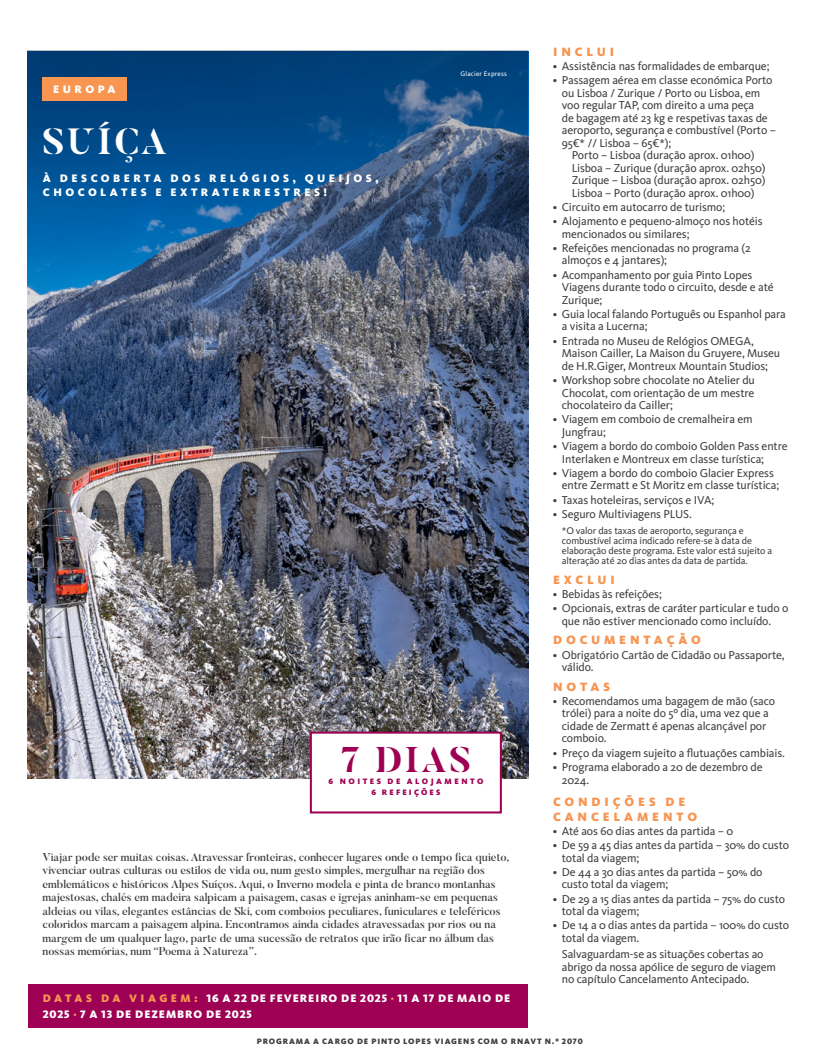
<style>
.page{position:relative;width:833px;height:1063px;background:#fff}
.page>*{position:absolute;margin:0;border:0;box-sizing:border-box;transform-origin:0 0}
.Titulo_branco{font:700 36.25px "Butler Stencil";letter-spacing:.075em;color:#fff}
.Selo_Dias{font:700 35.5px "Butler Stencil";color:#9e0153}
.Bullets_Titulo{font:900 12.5px/15px "Kievit OT";letter-spacing:.31em;color:#f79551}
.t1{font:11.88px/12.5px "Kievit OT";letter-spacing:-.01em;color:#3e3e3f}
.Texto_Intro{font:500 11.25px/13.5px "Butler";color:#3e3e3f}
.Datas_Titulo{font:900 11.25px/16.2px "Kievit OT";letter-spacing:.085em;color:#fff}
.INFO_EXTRA{font:900 11.25px/13.8px "Kievit OT";letter-spacing:.31em;color:#fff}
.Localizacao{font:900 11.25px "Kievit OT";letter-spacing:.305em;color:#fff}
.t2{font:10px/10px "Kievit OT";letter-spacing:-.01em;color:#3e3e3f}
.t3{font:900 8.12px "Kievit OT";letter-spacing:.11em;color:#3e3e3f}
.Selo_alojamneto_refeicoes{font:900 8.12px/11.2px "Kievit OT";letter-spacing:.31em;color:#9e0153;text-align:center}
.Legenda{font:6.88px "Kievit OT";letter-spacing:.025em;color:#fff}
.s1{color:#f79551}
</style>
<div class="page">
<img style="left:28px;top:51px;width:500px;height:728px">
<div style="left:43px;top:78px;width:84px;height:23px;background:#f79551"></div>
<div style="left:29px;top:984px;width:499px;height:44px;background:#9e0153"></div>
<div style="left:310px;top:732px;width:192px;height:81px;background:#fff;border:2px solid #9e0153"></div>
<p class="Localizacao" style="left:53px;top:83px;width:64px">EUROPA</p>
<p class="Titulo_branco" style="left:43px;top:118px;width:126px">SUÍÇA</p>
<p class="INFO_EXTRA" style="left:43px;top:172px;width:337px">À DESCOBERTA DOS RELÓGIOS, QUEIJOS,<br>CHOCOLATES E EXTRATERRESTRES!</p>
<p class="Legenda" style="left:460px;top:69px;width:48px">Glacier Express</p>
<p class="Selo_Dias" style="left:340px;top:737px;width:132px">7 DIAS</p>
<p class="Selo_alojamneto_refeicoes" style="left:328px;top:776px;width:156px">6 NOITES DE ALOJAMENTO<br>6 REFEIÇÕES</p>
<p class="Texto_Intro" style="left:43px;top:850px;width:468px">Viajar pode ser muitas coisas. Atravessar fronteiras, conhecer lugares onde o tempo fica quieto, vivenciar outras culturas ou estilos de vida ou, num gesto simples, mergulhar na região dos emblemáticos e históricos Alpes Suíços. Aqui, o Inverno modela e pinta de branco montanhas majestosas, chalés em madeira salpicam a paisagem, casas e igrejas aninham-se em pequenas aldeias ou vilas, elegantes estâncias de Ski, com comboios peculiares, funiculares e teleféricos coloridos marcam a paisagem alpina. Encontramos ainda cidades atravessadas por rios ou na margem de um qualquer lago, parte de uma sucessão de retratos que irão ficar no álbum das nossas memórias, num “Poema à Natureza”.</p>
<p class="Datas_Titulo" style="left:43px;top:990px;width:469px"><span class="s1">D A T A S D A V I A G E M :</span> 16 A 22 DE FEVEREIRO DE 2025 <span class="s1">·</span> 11 A 17 DE MAIO DE<br>2025 <span class="s1">·</span> 7 A 13 DE DEZEMBRO DE 2025</p>
<p class="Bullets_Titulo" style="left:553px;top:44px;width:63px">INCLUI</p>
<p class="t1" style="left:553px;top:59px;width:218px">• Assistência nas formalidades de embarque;</p>
<p class="t1" style="left:553px;top:74px;width:221px">• Passagem aérea em classe económica Porto</p>
<p class="t1" style="left:562px;top:86px;width:200px">ou Lisboa / Zurique / Porto ou Lisboa, em</p>
<p class="t1" style="left:562px;top:99px;width:194px">voo regular TAP, com direito a uma peça</p>
<p class="t1" style="left:562px;top:111px;width:207px">de bagagem até 23 kg e respetivas taxas de</p>
<p class="t1" style="left:562px;top:124px;width:216px">aeroporto, segurança e combustível (Porto –</p>
<p class="t1" style="left:562px;top:136px;width:111px">95€* // Lisboa – 65€*);</p>
<p class="t1" style="left:572px;top:149px;width:184px">Porto – Lisboa (duração aprox. 01h00)</p>
<p class="t1" style="left:572px;top:161px;width:195px">Lisboa – Zurique (duração aprox. 02h50)</p>
<p class="t1" style="left:572px;top:174px;width:195px">Zurique – Lisboa (duração aprox. 02h50)</p>
<p class="t1" style="left:572px;top:186px;width:184px">Lisboa – Porto (duração aprox. 01h00)</p>
<p class="t1" style="left:553px;top:201px;width:174px">• Circuito em autocarro de turismo;</p>
<p class="t1" style="left:562px;top:215px;width:202px;text-indent:-9px">• Alojamento e pequeno-almoço nos hotéis mencionados ou similares;</p>
<p class="t1" style="left:562px;top:242px;width:191px;text-indent:-9px">• Refeições mencionadas no programa (2 almoços e 4 jantares);</p>
<p class="t1" style="left:562px;top:268px;width:213px;text-indent:-9px">• Acompanhamento por guia Pinto Lopes<br>Viagens durante todo o circuito, desde e até<br>Zurique;</p>
<p class="t1" style="left:562px;top:308px;width:226px;text-indent:-9px">• Guia local falando Português ou Espanhol para a visita a Lucerna;</p>
<p class="t1" style="left:562px;top:334px;width:220px;text-indent:-9px">• Entrada no Museu de Relógios OMEGA,<br>Maison Cailler, La Maison du Gruyere, Museu de H.R.Giger, Montreux Mountain Studios;</p>
<p class="t1" style="left:562px;top:374px;width:195px;text-align:justify;text-indent:-9px">• Workshop sobre chocolate no Atelier du Chocolat, com orientação de um mestre chocolateiro da Cailler;</p>
<p class="t1" style="left:562px;top:413px;width:192px;text-indent:-9px">• Viagem em comboio de cremalheira em<br>Jungfrau;</p>
<p class="t1" style="left:562px;top:440px;width:227px;text-indent:-9px">• Viagem a bordo do comboio Golden Pass entre<br>Interlaken e Montreux em classe turística;</p>
<p class="t1" style="left:562px;top:466px;width:219px;text-indent:-9px">• Viagem a bordo do comboio Glacier Express entre Zermatt e St Moritz em classe turística;</p>
<p class="t1" style="left:553px;top:493px;width:163px">• Taxas hoteleiras, serviços e IVA;</p>
<p class="t1" style="left:553px;top:508px;width:140px">• Seguro Multiviagens PLUS.</p>
<p class="t2" style="left:562px;top:526px;width:212px">*O valor das taxas de aeroporto, segurança e combustível acima indicado refere-se à data de elaboração deste programa. Este valor está sujeito a alteração até 20 dias antes da data de partida.</p>
<p class="Bullets_Titulo" style="left:553px;top:572px;width:63px">EXCLUI</p>
<p class="t1" style="left:553px;top:588px;width:110px">• Bebidas às refeições;</p>
<p class="t1" style="left:562px;top:602px;width:228px;text-indent:-9px">• Opcionais, extras de caráter particular e tudo o que não estiver mencionado como incluído.</p>
<p class="Bullets_Titulo" style="left:553px;top:633px;width:149px">DOCUMENTAÇÃO</p>
<p class="t1" style="left:562px;top:648px;width:224px;text-indent:-9px">• Obrigatório Cartão de Cidadão ou Passaporte, válido.</p>
<p class="Bullets_Titulo" style="left:553px;top:679px;width:58px">NOTAS</p>
<p class="t1" style="left:562px;top:695px;width:215px;text-indent:-9px">• Recomendamos uma bagagem de mão (saco trólei) para a noite do 5º dia, uma vez que a cidade de Zermatt é apenas alcançável por comboio.</p>
<p class="t1" style="left:553px;top:746px;width:233px">• Preço da viagem sujeito a flutuações cambiais.</p>
<p class="t1" style="left:562px;top:761px;width:202px;text-indent:-9px">• Programa elaborado a 20 de dezembro de<br>2024.</p>
<p class="Bullets_Titulo" style="left:553px;top:794px;width:146px">CONDIÇÕES DE<br>CANCELAMENTO</p>
<p class="t1" style="left:553px;top:825px;width:182px">• Até aos 60 dias antes da partida – 0</p>
<p class="t1" style="left:562px;top:839px;width:229px;text-indent:-9px">• De 59 a 45 dias antes da partida – 30% do custo total da viagem;</p>
<p class="t1" style="left:562px;top:866px;width:202px;text-indent:-9px">• De 44 a 30 dias antes da partida – 50% do custo total da viagem;</p>
<p class="t1" style="left:562px;top:892px;width:225px;text-indent:-9px">• De 29 a 15 dias antes da partida – 75% do custo total da viagem;</p>
<p class="t1" style="left:562px;top:919px;width:229px;text-indent:-9px">• De 14 a 0 dias antes da partida – 100% do custo total da viagem.</p>
<p class="t1" style="left:562px;top:948px;width:216px">Salvaguardam-se as situações cobertas ao abrigo da nossa apólice de seguro de viagem no capítulo Cancelamento Antecipado.</p>
<p class="t3" style="left:257px;top:1036px;width:328px">PROGRAMA A CARGO DE PINTO LOPES VIAGENS COM O RNAVT N.º 2070</p>
</div>
